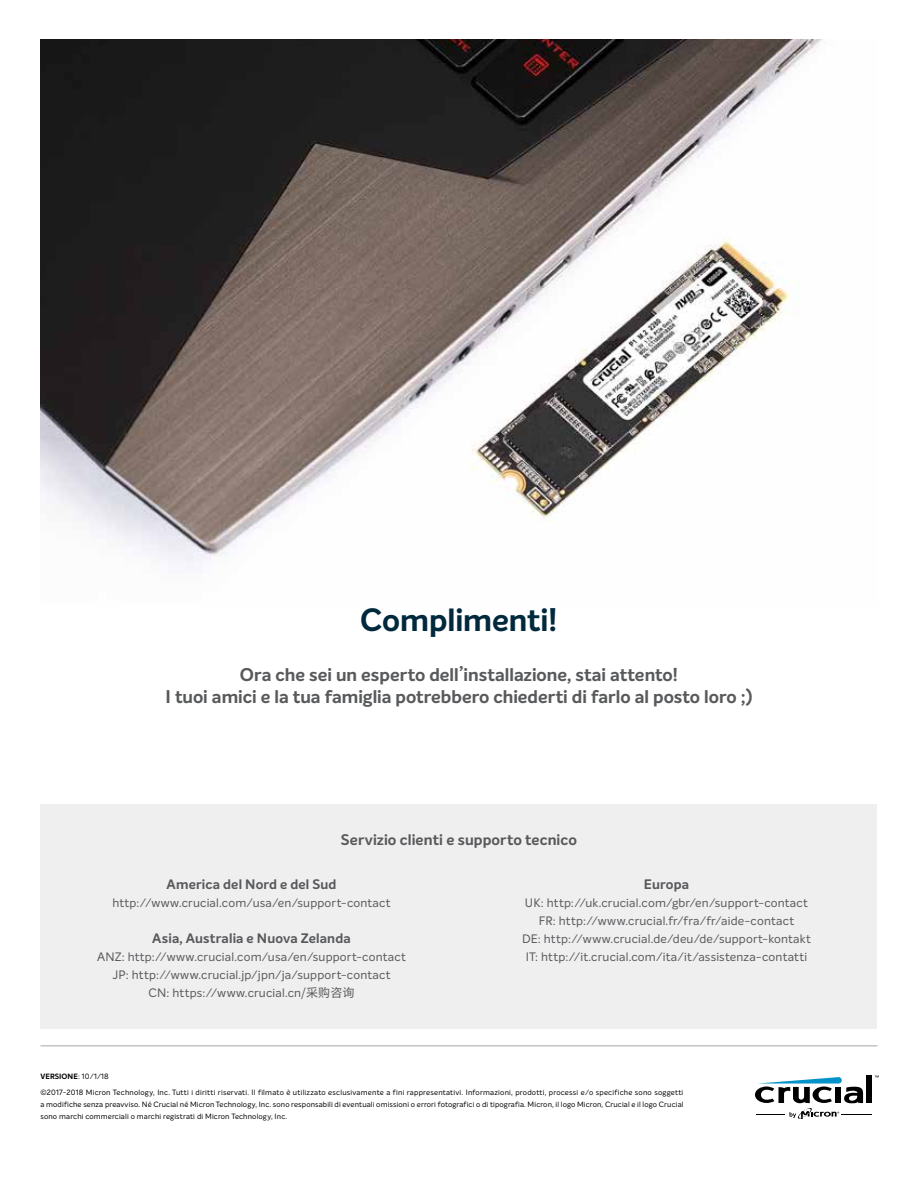
<style>
.page{position:relative;width:918px;height:1188px;background:#fff}
.page>*{position:absolute;margin:0;border:0;box-sizing:border-box;transform-origin:0 0}
.t1{font:700 31.5px "Intelo Alt";letter-spacing:-.005em;color:#00293d}
.t2{font:700 18px/22.5px "Intelo";color:#58595b;text-align:center}
.t3{font:700 15px "Intelo";letter-spacing:.005em;color:#58595b}
.t4{font:700 13.5px "Intelo";letter-spacing:.01em;color:#58595b}
.t5{font:12px/18px "Intelo Alt";letter-spacing:.015em;color:#58595b;text-align:center}
.t6{font:7.5px/15.8px "Intelo Alt";letter-spacing:.02em;color:#000}
.s1{font-family:"Noto Sans CJ Ksc"}
.s2{font-weight:700}
</style>
<div class="page">
<img style="left:40px;top:39px;width:783px;height:529px">
<div style="left:40px;top:804px;width:838px;height:225px;background:#efeff0"></div>
<hr style="left:842px;top:1114px;width:30px;height:1px;background:#000">
<div style="left:867px;top:1075px;width:5px;height:28px;background:#000"></div>
<svg style="left:755px;top:1077px;width:108px;height:42px"></svg>
<hr style="left:40px;top:1045px;width:838px;height:1px;background:#a7a9ac">
<h1 class="t1" style="left:360px;top:600px;width:199px">Complimenti!</h1>
<h2 class="t2" style="left:166px;top:663px;width:588px">Ora che sei un esperto dell’installazione, stai attento!<br>I tuoi amici e la tua famiglia potrebbero chiederti di farlo al posto loro ;)</h2>
<h3 class="t3" style="left:341px;top:830px;width:238px">Servizio clienti e supporto tecnico</h3>
<h3 class="t4" style="left:167px;top:876px;width:171px">America del Nord e del Sud</h3>
<h3 class="t5" style="left:112px;top:894px;width:280px">http://www.crucial.com/usa/en/support-contact</h3>
<h3 class="t4" style="left:152px;top:930px;width:200px">Asia, Australia e Nuova Zelanda</h3>
<h3 class="t5" style="left:97px;top:948px;width:310px">ANZ: http://www.crucial.com/usa/en/support-contact<br>JP: http://www.crucial.jp/jpn/ja/support-contact<br>CN: https://www.crucial.cn<span class="s1">/采购咨询</span></h3>
<h3 class="t4" style="left:644px;top:876px;width:47px">Europa</h3>
<h3 class="t5" style="left:522px;top:894px;width:290px">UK: http://uk.crucial.com/gbr/en/support-contact FR: http://www.crucial.fr/fra/fr/aide-contact<br>DE: http://www.crucial.de/deu/de/support-kontakt IT: http://it.crucial.com/ita/it/assistenza-contatti</h3>
<p class="t6" style="left:40px;top:1069px;width:644px"><span class="s2">VERSIONE</span>: 10/1/18<br>©2017-2018 Micron Technology, Inc. Tutti i diritti riservati. Il filmato è utilizzato esclusivamente a fini rappresentativi. Informazioni, prodotti, processi e/o specifiche sono soggetti</p>
<p class="t6" style="left:40px;top:1098px;width:645px;line-height:12px">a modifiche senza preavviso. Né Crucial né Micron Technology, Inc. sono responsabili di eventuali omissioni o errori fotografici o di tipografia. Micron, il logo Micron, Crucial e il logo Crucial sono marchi commerciali o marchi registrati di Micron Technology, Inc.</p>
</div>
